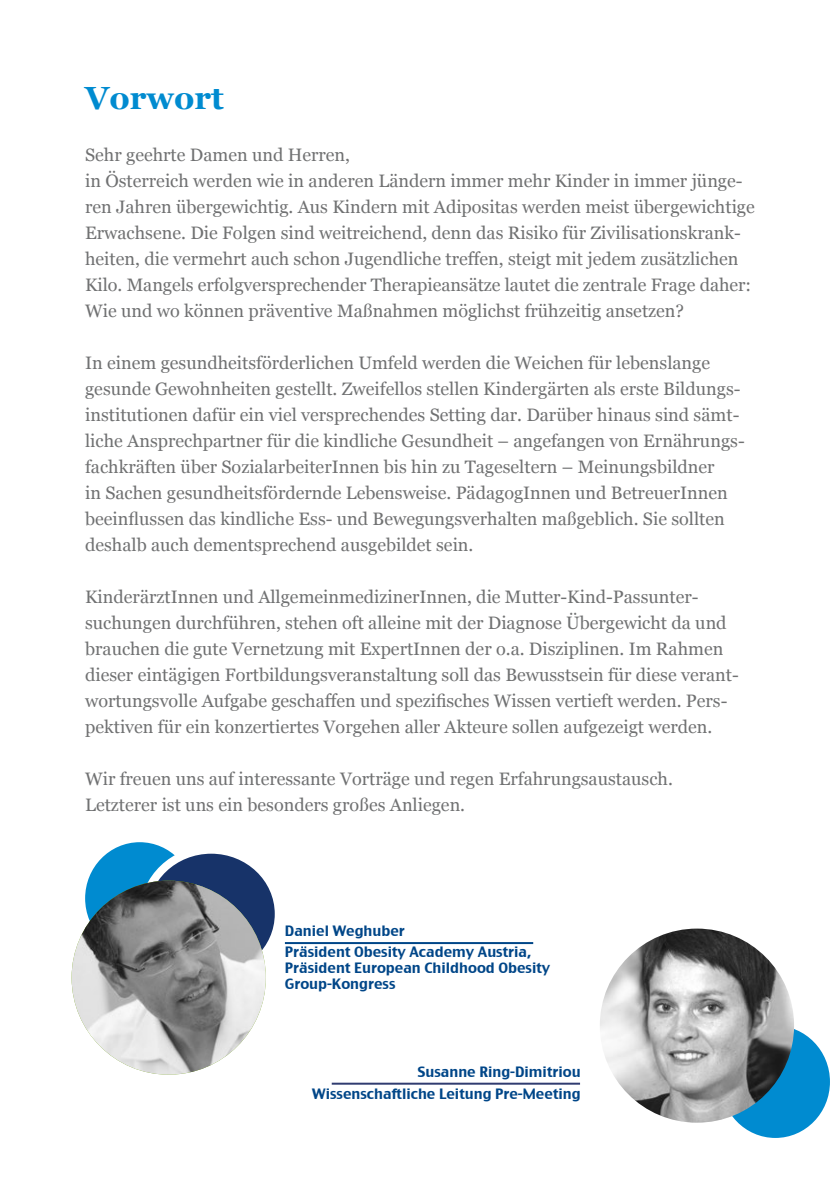
<style>
.page{position:relative;width:840px;height:1191px;background:#fff}
.page>*{position:absolute;margin:0;border:0;box-sizing:border-box;transform-origin:0 0}
.t1{font:700 32px "Georgia";color:#008bd0}
.t2{font:18px/26px "Georgia";color:#707172}
.t3{font:14px/21.6px "Charcoal CY";color:#004688}
</style>
<div class="page">
<div style="left:720px;top:1025px;width:109px;height:113px;background:#008bd0;border-radius:50%"></div>
<div style="left:85px;top:842px;width:109px;height:112px;background:#008bd0;border-radius:50%"></div>
<svg style="left:140px;top:845px;width:142px;height:137px;fill:#173369"></svg>
<img style="left:599px;top:928px;width:194px;height:194px;border-radius:97px">
<img style="left:72px;top:880px;width:194px;height:194px;border-radius:97px">
<hr style="left:285px;top:942px;width:248px;height:2px;background:#004688">
<hr style="left:331px;top:1082px;width:248px;height:2px;background:#303c70">
<h1 class="t1" style="left:85px;top:74px;width:140px">Vorwort</h1>
<p class="t2" style="left:85px;top:141px;width:670px">Sehr geehrte Damen und Herren,<br>in Österreich werden wie in anderen Ländern immer mehr Kinder in immer jünge&shy;ren Jahren übergewichtig. Aus Kindern mit Adipositas werden meist übergewichtige Erwachsene. Die Folgen sind weitreichend, denn das Risiko für Zivilisationskrank&shy;heiten, die vermehrt auch schon Jugendliche treffen, steigt mit jedem zusätzlichen Kilo. Mangels erfolgversprechender Therapieansätze lautet die zentrale Frage daher:<br>Wie und wo können präventive Maßnahmen möglichst frühzeitig ansetzen?</p>
<p class="t2" style="left:85px;top:349px;width:660px">In einem gesundheitsförderlichen Umfeld werden die Weichen für lebenslange gesunde Gewohnheiten gestellt. Zweifellos stellen Kindergärten als erste Bildungs&shy;institutionen dafür ein viel versprechendes Setting dar. Darüber hinaus sind sämt&shy;liche Ansprechpartner für die kindliche Gesundheit – angefangen von Ernährungs&shy;fachkräften über SozialarbeiterInnen bis hin zu Tageseltern – Meinungsbildner<br>in Sachen gesundheitsfördernde Lebensweise. PädagogInnen und BetreuerInnen beeinflussen das kindliche Ess- und Bewegungsverhalten maßgeblich. Sie sollten deshalb auch dementsprechend ausgebildet sein.</p>
<p class="t2" style="left:85px;top:583px;width:655px">KinderärztInnen und AllgemeinmedizinerInnen, die Mutter-Kind-Passunter&shy;suchungen durchführen, stehen oft alleine mit der Diagnose Übergewicht da und brauchen die gute Vernetzung mit ExpertInnen der o.a. Disziplinen. Im Rahmen dieser eintägigen Fortbildungsveranstaltung soll das Bewusstsein für diese verant&shy;wortungsvolle Aufgabe geschaffen und spezifisches Wissen vertieft werden. Pers&shy;pektiven für ein konzertiertes Vorgehen aller Akteure sollen aufgezeigt werden.</p>
<p class="t2" style="left:85px;top:765px;width:589px">Wir freuen uns auf interessante Vorträge und regen Erfahrungsaustausch.<br>Letzterer ist uns ein besonders großes Anliegen.</p>
<p class="t3" style="left:285px;top:919px;width:248px">Daniel Weghuber<br>Prasident Obesity Academy Austria,</p>
<p class="t3" style="left:285px;top:959px;width:267px;line-height:16px">Prasident European Childhood Obesity<br>Group-Kongress</p>
<p class="t3" style="left:312px;top:1061px;width:270px;text-align:right">Susanne Ring-Dimitriou<br>Wissenschaftliche Leitung Pre-Meeting</p>
</div>
